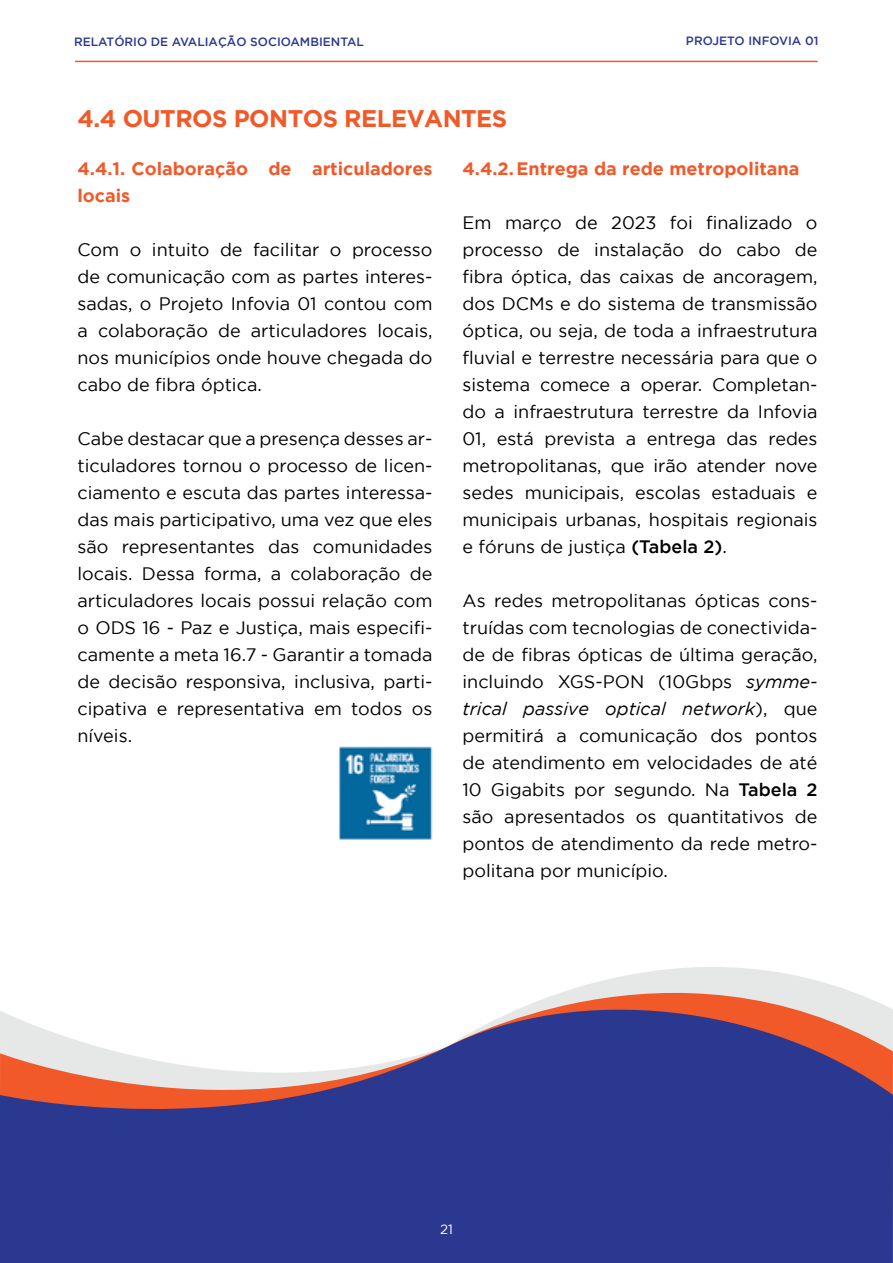
<style>
.page{position:relative;width:893px;height:1263px;background:#fff}
.page>*{position:absolute;margin:0;border:0;box-sizing:border-box;transform-origin:0 0}
.Subtítulo{font:700 24px "Gotham";letter-spacing:-.02em;color:#f25929}
.Colunas{font:18px/27px "Gotham";color:#000;text-align:justify}
.Colunas-2{font:700 18px/27px "Gotham";color:#f25929}
.Rodapé{font:13.5px "Gotham";color:#fff}
.t1{font:500 12px "Gotham";color:#2b388f}
.s1{font-weight:500}
.s2{font-style:italic}
</style>
<div class="page">
<hr style="left:75px;top:61px;width:743px;height:1px;background:#f25929">
<svg style="left:599px;top:967px;width:222px;height:15px;fill:#e6e8e8"></svg>
<svg style="left:0;top:982px;width:893px;height:281px;fill:#2b388f"></svg>
<img style="left:339px;top:746px;width:94px;height:94px">
<p class="t1" style="left:74px;top:35px;width:291px">RELATÓRIO DE AVALIAÇÃO SOCIOAMBIENTAL</p>
<p class="t1" style="left:686px;top:34px;width:134px">PROJETO INFOVIA 01</p>
<p class="Subtítulo" style="left:77px;top:104px;width:431px">4.4 OUTROS PONTOS RELEVANTES</p>
<p class="Colunas-2" style="left:77px;top:155px;width:357px">4.4.1. Colaboração de articuladores locais</p>
<p class="Colunas" style="left:77px;top:236px;width:357px">Com o intuito de facilitar o processo de comunicação com as partes interes&shy;sadas, o Projeto Infovia 01 contou com a colaboração de articuladores locais, nos municípios onde houve chegada do cabo de fibra óptica.</p>
<p class="Colunas" style="left:77px;top:425px;width:357px">Cabe destacar que a presença desses ar&shy;ticuladores tornou o processo de licen&shy;ciamento e escuta das partes interessa&shy;das mais participativo, uma vez que eles são representantes das comunidades locais. Dessa forma, a colaboração de articuladores locais possui relação com o ODS 16 - Paz e Justiça, mais especifi&shy;camente a meta 16.7 - Garantir a tomada de decisão responsiva, inclusiva, parti&shy;cipativa e representativa em todos os níveis.</p>
<p class="Colunas-2" style="left:462px;top:155px;width:338px">4.4.2.Entrega da rede metropolitana</p>
<p class="Colunas" style="left:462px;top:209px;width:357px">Em março de 2023 foi finalizado o processo de instalação do cabo de fibra óptica, das caixas de ancoragem, dos DCMs e do sistema de transmissão óptica, ou seja, de toda a infraestrutura fluvial e terrestre necessária para que o sistema comece a operar. Completan&shy;do a infraestrutura terrestre da Infovia 01, está prevista a entrega das redes metropolitanas, que irão atender nove sedes municipais, escolas estaduais e municipais urbanas, hospitais regionais e fóruns de justiça <span class="s1">(Tabela 2)</span>.</p>
<p class="Colunas" style="left:462px;top:587px;width:357px">As redes metropolitanas ópticas cons&shy;truídas com tecnologias de conectivida&shy;de de fibras ópticas de última geração, incluindo XGS-PON (10Gbps <span class="s2">symme&shy;trical passive optical network</span>), que permitirá a comunicação dos pontos de atendimento em velocidades de até 10 Gigabits por segundo. Na <span class="s1">Tabela 2 </span>são apresentados os quantitativos de pontos de atendimento da rede metro&shy;politana por município.</p>
<p class="Rodapé" style="left:440px;top:1222px;width:14px">21</p>
</div>
